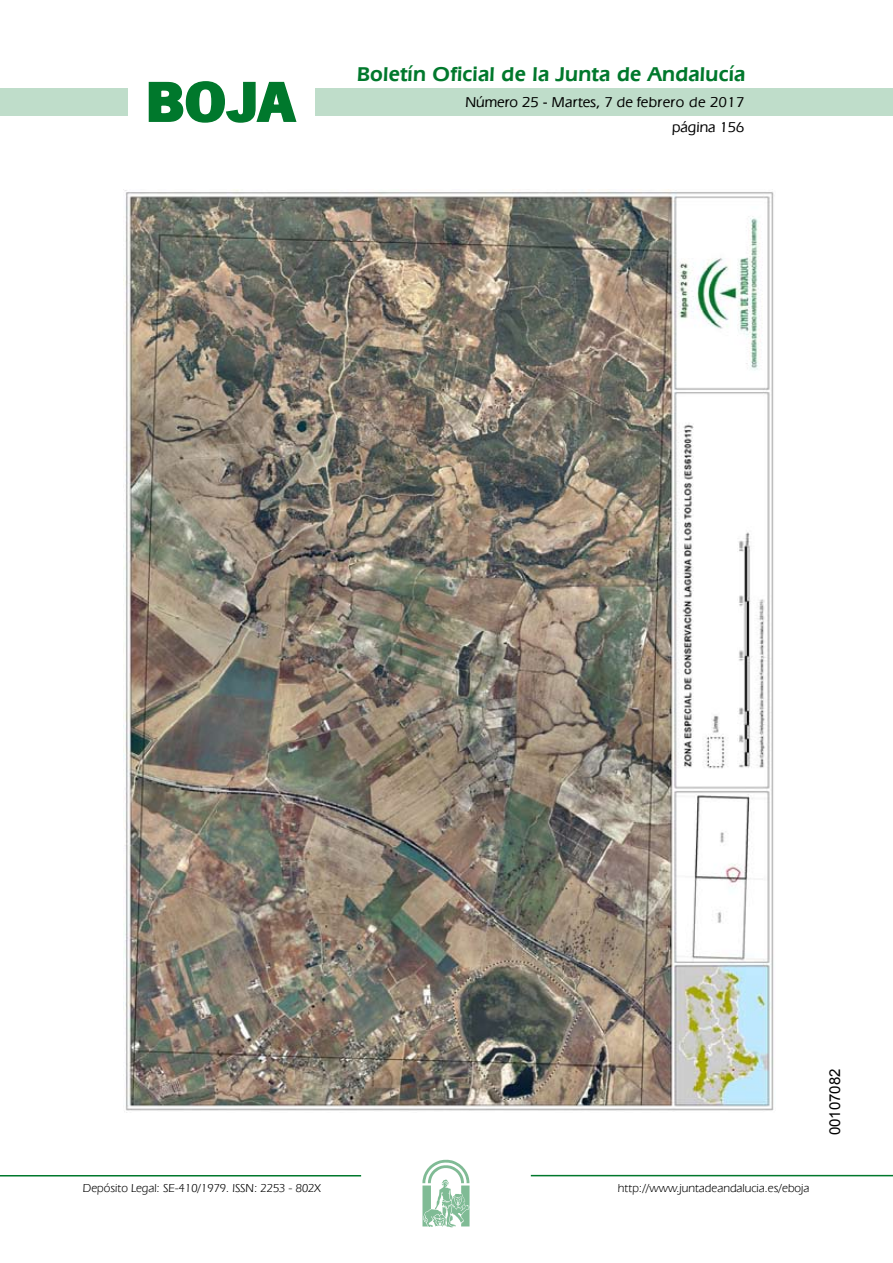
<style>
.page{position:relative;width:893px;height:1263px;background:#fff}
.page>*{position:absolute;margin:0;border:0;box-sizing:border-box;transform-origin:0 0}
.t1{font:700 57.75px "News Got T";color:#00782c;scale:1.14 1}
.t2{font:600 21px "Eras IT Cby BT";letter-spacing:.01em;color:#00782c}
.t3{font:500 15px/24.5px "Eras IT Cby BT";color:#000;text-align:right}
.t4{font:15px "Arial";color:#000}
.t5{font:12px "Eras IT Cby BT";color:#000}
</style>
<div class="page">
<div style="left:315px;top:88px;width:577px;height:28px;background:#bfddca"></div>
<div style="left:0;top:88px;width:128px;height:28px;background:#bfddca"></div>
<hr style="left:0;top:1175px;width:361px;height:2px;background:#00782c">
<svg style="left:422px;top:1159px;width:47px;height:68px"></svg>
<hr style="left:531px;top:1175px;width:361px;height:1px;background:#00782c">
<svg style="left:148px;top:81px;width:149px;height:42px"></svg>
<img style="left:123px;top:189px;width:651px;height:923px">
<h1 class="t1" style="left:145px;top:68px;width:133px">BOJA</h1>
<h2 class="t2" style="left:357px;top:62px;width:390px">Boletín Oficial de la Junta de Andalucía</h2>
<p class="t3" style="left:465px;top:90px;width:280px">Número 25 - Martes, 7 de febrero de 2017 página 156</p>
<p class="t5" style="left:83px;top:1181px;width:239px">Depósito Legal: SE-410/1979. ISSN: 2253 - 802X</p>
<p class="t5" style="left:618px;top:1181px;width:193px">http://www.juntadeandalucia.es/eboja</p>
<p class="t4" style="left:825px;top:1135px;width:68px;rotate:-90deg">00107082</p>
</div>
